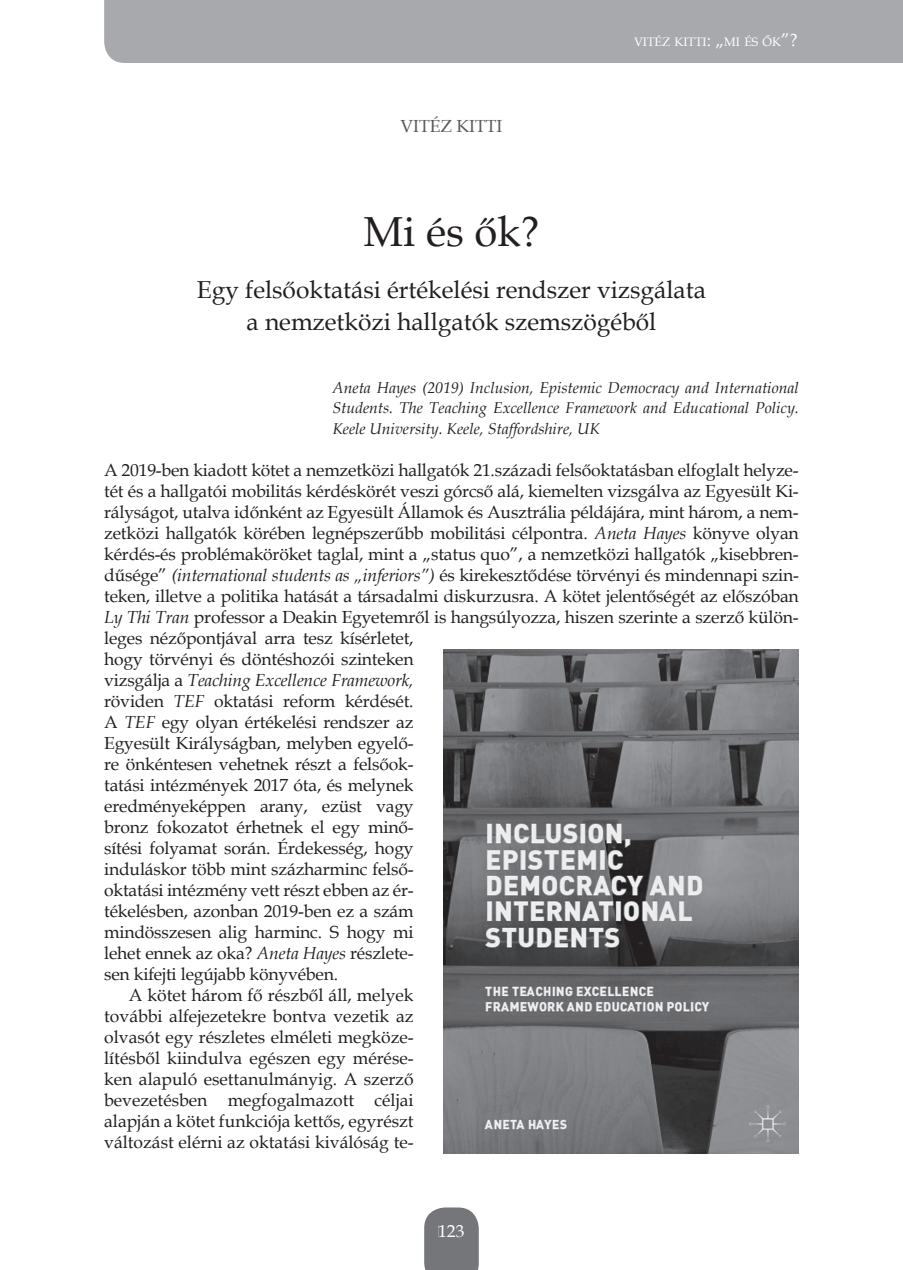
<style>
.page{position:relative;width:903px;height:1270px;background:#fff}
.page>*{position:absolute;margin:0;border:0;box-sizing:border-box;transform-origin:0 0}
.t1{font:42px "Book Antiqua";color:#231f20}
.t2{font:24.5px/31.5px "Book Antiqua";color:#231f20;text-align:center}
.t3{font:17.5px "Book Antiqua";letter-spacing:-.01em;color:#231f20}
.t4{font:italic 17.5px "Book Antiqua";letter-spacing:-.01em;color:#231f20}
.t5{font:17.5px "Book Antiqua";color:#57585a}
.t6{font:17.5px "Book Antiqua";color:#fff}
.t7{font:italic 15.75px/20.7px "Book Antiqua";color:#231f20;text-align:justify}
.t8{font:12.25px "Book Antiqua";color:#fff}
.s1{font-size:17.5px}
.s2{font-style:italic}
.s3{font-style:normal}
</style>
<div class="page">
<svg style="left:424px;top:1207px;width:55px;height:63px;background:#7f8083"></svg>
<div style="left:439px;top:1225px;width:25px;height:13px;background:#757679"></div>
<div style="left:104px;top:0;width:799px;height:63px;background:#a8a9ad"></div>
<img style="left:443px;top:650px;width:356px;height:504px">
<p class="t5" style="left:400px;top:114px;width:103px">VITÉZ KITTI</p>
<p class="t8" style="left:634px;top:33px;width:165px">VITÉZ KITTI<span class="s1">: „</span>MI ÉS ŐK<span class="s1">”?</span></p>
<h1 class="t1" style="left:364px;top:202px;width:177px">mi és ők?</h1>
<h2 class="t2" style="left:197px;top:273px;width:511px">egy felsőoktatási értékelési rendszer vizsgálata a nemzetközi hallgatók szemszögéből</h2>
<p class="t7" style="left:332px;top:376px;width:468px">Aneta Hayes (2019) Inclusion, Epistemic Democracy and International Students. The Teaching Excellence Framework and Educational Policy.<br>Keele University. Keele, Staffordshire, UK</p>
<p class="t3" style="left:104px;top:457px;width:696px">A 2019-ben kiadott kötet a nemzetközi hallgatók 21.századi felsőoktatásban elfoglalt helyze-</p>
<p class="t3" style="left:104px;top:478px;width:696px">tét és a hallgatói mobilitás kérdéskörét veszi górcső alá, kiemelten vizsgálva az egyesült Ki-</p>
<p class="t3" style="left:104px;top:499px;width:696px">rályságot, utalva időnként az egyesült Államok és Ausztrália példájára, mint három, a nem-</p>
<p class="t3" style="left:104px;top:520px;width:696px">zetközi hallgatók körében legnépszerűbb mobilitási célpontra. <span class="s2">Aneta Hayes</span> könyve olyan</p>
<p class="t3" style="left:104px;top:541px;width:696px">kérdés-és problémaköröket taglal, mint a „status quo”, a nemzetközi hallgatók „kisebbren-</p>
<p class="t3" style="left:104px;top:562px;width:696px">dűsége” <span class="s2">(international students as „inferiors”)</span> és kirekesztődése törvényi és mindennapi szin-</p>
<p class="t3" style="left:104px;top:583px;width:696px">teken, illetve a politika hatását a társadalmi diskurzusra. A kötet jelentőségét az előszóban</p>
<p class="t3" style="left:104px;top:604px;width:696px"><span class="s2">Ly Thi Tran</span> professor a Deakin egyetemről is hangsúlyozza, hiszen szerinte a szerző külön-</p>
<p class="t3" style="left:104px;top:625px;width:311px">leges nézőpontjával arra tesz kísérletet,</p>
<p class="t3" style="left:104px;top:646px;width:311px">hogy törvényi és döntéshozói szinteken</p>
<p class="t4" style="left:104px;top:667px;width:311px"><span class="s3">vizsgálja a</span> Teaching Excellence Framework,</p>
<p class="t3" style="left:104px;top:688px;width:311px">röviden <span class="s2">TEF</span> oktatási reform kérdését.</p>
<p class="t3" style="left:104px;top:709px;width:311px">A <span class="s2">TEF</span> egy olyan értékelési rendszer az</p>
<p class="t3" style="left:104px;top:730px;width:311px">egyesült Királyságban, melyben egyelő-</p>
<p class="t3" style="left:104px;top:751px;width:311px">re önkéntesen vehetnek részt a felsőok-</p>
<p class="t3" style="left:104px;top:772px;width:311px">tatási intézmények 2017 óta, és melynek</p>
<p class="t3" style="left:104px;top:793px;width:311px">eredményeképpen arany, ezüst vagy</p>
<p class="t3" style="left:104px;top:814px;width:311px">bronz fokozatot érhetnek el egy minő-</p>
<p class="t3" style="left:104px;top:835px;width:311px">sítési folyamat során. érdekesség, hogy</p>
<p class="t3" style="left:104px;top:856px;width:311px">induláskor több mint százharminc felső-</p>
<p class="t3" style="left:104px;top:877px;width:311px">oktatási intézmény vett részt ebben az ér-</p>
<p class="t3" style="left:104px;top:898px;width:311px">tékelésben, azonban 2019-ben ez a szám</p>
<p class="t3" style="left:104px;top:919px;width:311px">mindösszesen alig harminc. S hogy mi</p>
<p class="t3" style="left:104px;top:940px;width:311px">lehet ennek az oka? <span class="s2">Aneta Hayes</span> részlete-</p>
<p class="t3" style="left:104px;top:961px;width:235px">sen kifejti legújabb könyvében.</p>
<p class="t3" style="left:129px;top:982px;width:286px">A kötet három fő részből áll, melyek</p>
<p class="t3" style="left:104px;top:1003px;width:311px">további alfejezetekre bontva vezetik az</p>
<p class="t3" style="left:104px;top:1024px;width:311px">olvasót egy részletes elméleti megköze-</p>
<p class="t3" style="left:104px;top:1045px;width:311px">lítésből kiindulva egészen egy mérése-</p>
<p class="t3" style="left:104px;top:1066px;width:311px">ken alapuló esettanulmányig. A szerző</p>
<p class="t3" style="left:104px;top:1087px;width:311px">bevezetésben megfogalmazott céljai</p>
<p class="t3" style="left:104px;top:1108px;width:311px">alapján a kötet funkciója kettős, egyrészt</p>
<p class="t3" style="left:104px;top:1129px;width:311px">változást elérni az oktatási kiválóság te-</p>
<p class="t6" style="left:438px;top:1219px;width:28px">123</p>
</div>
